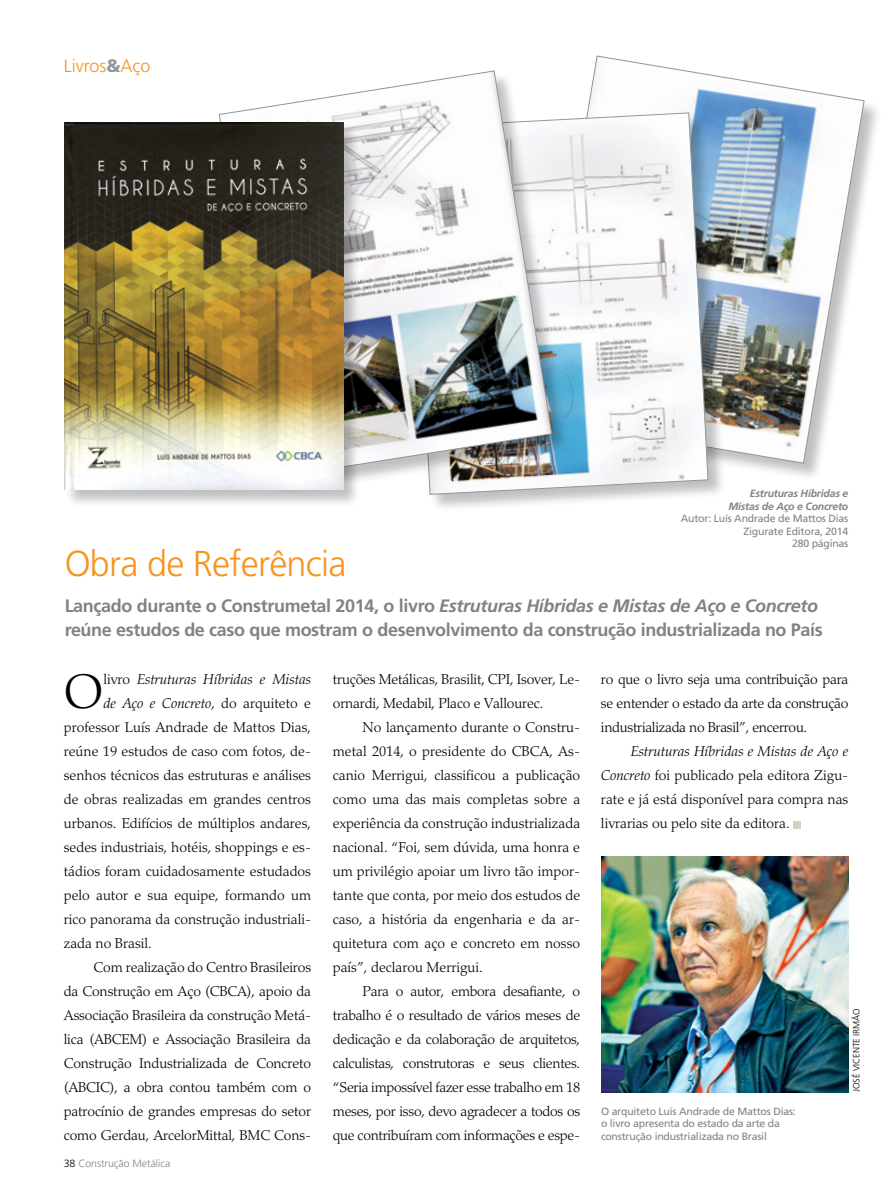
<style>
.page{position:relative;width:893px;height:1191px;background:#fff}
.page>*{position:absolute;margin:0;border:0;box-sizing:border-box;transform-origin:0 0}
.t1{font:300 48.6px "Palatino";color:#000}
.t2{font:300 36px "Frutiger";letter-spacing:-.02em;color:#f7941e}
.t3{font:700 18px/24px "Frutiger";letter-spacing:-.02em;color:#808285}
.t4{font:300 18px "Frutiger";color:#f7941e}
.t5{font:300 14.25px/24px "Palatino";color:#000;text-align:justify}
.t6{font:italic 300 14.25px "Palatino";color:#000}
.t7{font:10.5px/12.6px "Frutiger";letter-spacing:-.02em;color:#808285}
.t8{font:italic 700 10.5px/12.6px "Frutiger";letter-spacing:-.02em;color:#808285;text-align:right}
.t9{font:300 10.5px "Frutiger";color:#808285}
.t10{font:300 9px "Frutiger";color:#000}
.s1{font-weight:900;color:#939598}
.s2{font-style:italic}
.s3{font-style:normal}
.s4{color:#000}
</style>
<div class="page">
<div style="left:537px;top:56px;width:345px;height:425px;background:#000;opacity:.25"></div>
<img style="left:537px;top:55px;width:328px;height:409px">
<div style="left:410px;top:113px;width:316px;height:400px;background:#000;opacity:.25"></div>
<svg style="left:569px;top:112px;width:140px;height:383px"></svg>
<div style="left:793px;top:821px;width:7px;height:7px;background:#d3d2c2"></div>
<div style="left:219px;top:71px;width:350px;height:424px;background:#000;opacity:.25"></div>
<img style="left:218px;top:70px;width:334px;height:408px">
<img style="left:601px;top:856px;width:247px;height:236px">
<div style="left:65px;top:122px;width:296px;height:386px;background:#000;opacity:.25"></div>
<img style="left:65px;top:122px;width:278px;height:368px">
<p class="t4" style="left:64px;top:56px;width:88px">Livros<span class="s1">&amp;</span>Aço</p>
<p class="t8" style="left:728px;top:487px;width:122px">Estruturas Híbridas e<br>Mistas de Aço e Concreto</p>
<p class="t7" style="left:681px;top:512px;width:169px;text-align:right">Autor: Luís Andrade de Mattos Dias<br>Zigurate Editora, 2014<br>280 páginas</p>
<h2 class="t2" style="left:65px;top:543px;width:283px">Obra de Referência</h2>
<p class="t3" style="left:65px;top:594px;width:760px">Lançado durante o Construmetal 2014, o livro <span class="s2">Estruturas Híbridas e Mistas de Aço e Concreto </span>reúne estudos de caso que mostram o desenvolvimento da construção industrializada no País</p>
<h1 class="t1" style="left:64px;top:663px;width:41px">O</h1>
<p class="t6" style="left:103px;top:671px;width:209px"><span class="s3">livro</span> Estruturas Híbridas e Mistas</p>
<p class="t6" style="left:103px;top:695px;width:209px">de Aço e Concreto<span class="s3">, do arquiteto e</span></p>
<p class="t5" style="left:64px;top:715px;width:249px">professor Luís Andrade de Mattos Dias,</p>
<p class="t5" style="left:64px;top:739px;width:249px">reúne 19 estudos de caso com fotos, de-</p>
<p class="t5" style="left:64px;top:763px;width:249px">senhos técnicos das estruturas e análises</p>
<p class="t5" style="left:64px;top:787px;width:249px">de obras realizadas em grandes centros</p>
<p class="t5" style="left:64px;top:811px;width:249px">urbanos. Edifícios de múltiplos andares,</p>
<p class="t5" style="left:64px;top:835px;width:249px">sedes industriais, hotéis, shoppings e es-</p>
<p class="t5" style="left:64px;top:859px;width:249px">tádios foram cuidadosamente estudados</p>
<p class="t5" style="left:64px;top:883px;width:249px">pelo autor e sua equipe, formando um</p>
<p class="t5" style="left:64px;top:907px;width:249px">rico panorama da construção industriali-</p>
<p class="t5" style="left:64px;top:931px;width:89px">zada no Brasil.</p>
<p class="t5" style="left:94px;top:955px;width:219px">Com realização do Centro Brasileiros</p>
<p class="t5" style="left:64px;top:979px;width:249px">da Construção em Aço (CBCA), apoio da</p>
<p class="t5" style="left:64px;top:1003px;width:249px">Associação Brasileira da construção Metá-</p>
<p class="t5" style="left:64px;top:1027px;width:249px">lica (ABCEM) e Associação Brasileira da</p>
<p class="t5" style="left:64px;top:1051px;width:249px">Construção Industrializada de Concreto</p>
<p class="t5" style="left:64px;top:1075px;width:24px">(Abcic</p>
<p class="t5" style="left:64px;top:1075px;width:249px;text-indent:46px">), a obra contou também com o patrocínio de grandes empresas do setor como Gerdau, ArcelorMittal, BMC Cons-</p>
<p class="t9" style="left:64px;top:1157px;width:108px"><span class="s4">38</span> Construção Metálica</p>
<p class="t5" style="left:333px;top:667px;width:249px">truções Metálicas, Brasilit, CPI, Isover, Le&shy;ornardi, Medabil, Placo e Vallourec.</p>
<p class="t5" style="left:333px;top:715px;width:249px;text-indent:30px">No lançamento durante o Constru&shy;metal 2014, o presidente do CBCA, As&shy;canio Merrigui, classificou a publicação como uma das mais completas sobre a experiência da construção industrializada nacional. “Foi, sem dúvida, uma honra e um privilégio apoiar um livro tão impor&shy;tante que conta, por meio dos estudos de caso, a história da engenharia e da ar&shy;quitetura com aço e concreto em nosso país”, declarou Merrigui.</p>
<p class="t5" style="left:333px;top:979px;width:249px;text-indent:30px">Para o autor, embora desafiante, o trabalho é o resultado de vários meses de dedicação e da colaboração de arquitetos, calculistas, construtoras e seus clientes. “Seria impossível fazer esse trabalho em 18 meses, por isso, devo agradecer a todos os que contribuíram com informações e espe-</p>
<p class="t5" style="left:601px;top:667px;width:249px">ro que o livro seja uma contribuição para se entender o estado da arte da construção industrializada no Brasil”, encerrou.</p>
<p class="t5" style="left:601px;top:739px;width:249px;text-indent:30px"><span class="s2">Estruturas Híbridas e Mistas de Aço e Concreto</span> foi publicado pela editora Zigu&shy;rate e já está disponível para compra nas livrarias ou pelo site da editora.</p>
<p class="t7" style="left:601px;top:1104px;width:196px">O arquiteto Luís Andrade de Mattos Dias: o livro apresenta do estado da arte da construção industrializada no Brasil</p>
<p class="t10" style="left:851px;top:1092px;width:84px;rotate:-90deg">José Vic ente Irmão</p>
</div>
